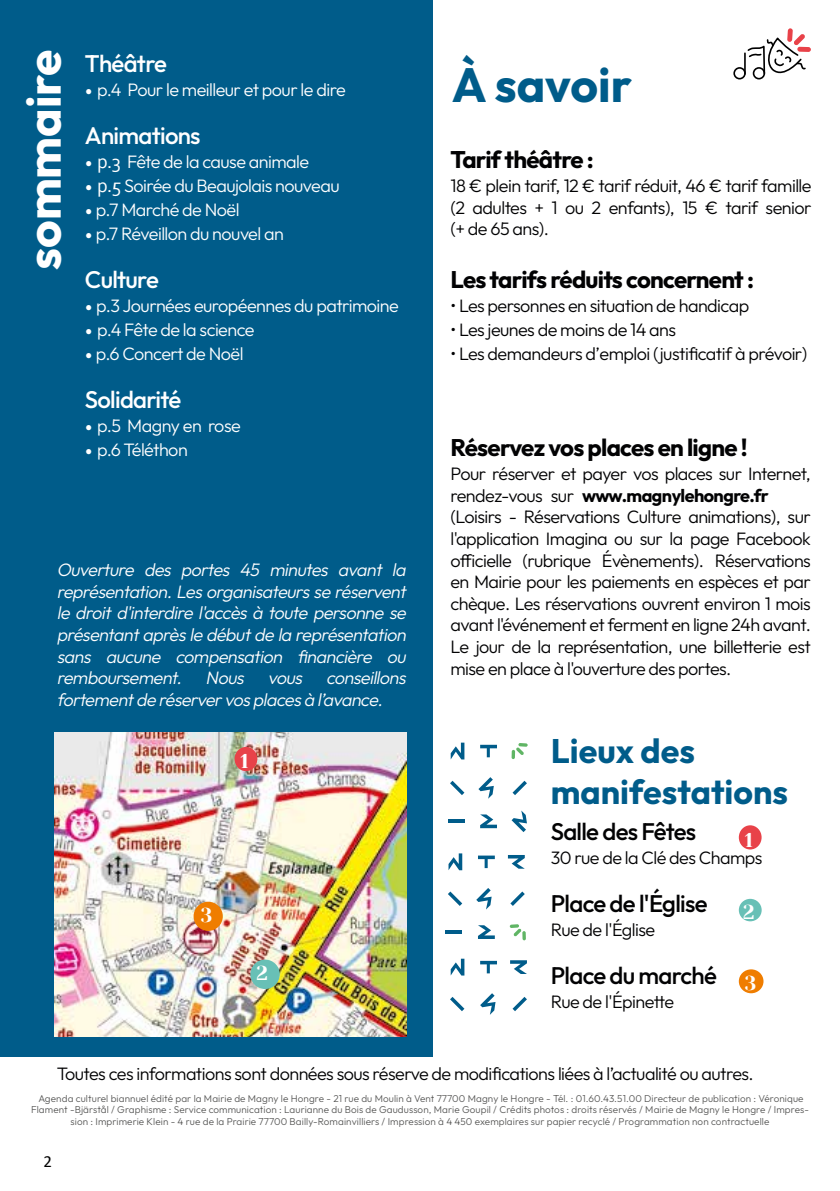
<style>
.page{position:relative;width:840px;height:1191px;background:#fff}
.page>*{position:absolute;margin:0;border:0;box-sizing:border-box;transform-origin:0 0}
.t1{font:700 48px "Outfit";color:#fff}
.t2{font:700 48px "Outfit";color:#005c8a}
.t3{font:700 34px/40.8px "Outfit";color:#005c8a}
.t4{font:700 24px "Outfit";letter-spacing:-.03em;color:#020203}
.t5{font:500 24px "Outfit";letter-spacing:-.03em;color:#020203}
.t6{font:500 24px "Outfit";letter-spacing:-.03em;color:#fff}
.t7{font:20px "Yeseva One";color:#fff}
.t8{font:300 18px/21.6px "Outfit";letter-spacing:-.03em;color:#020203;text-align:justify}
.t9{font:italic 300 18px/21.6px "Outfit";color:#fff;text-align:justify}
.t10{font:300 18px "Outfit";letter-spacing:-.03em;color:#fff}
.t11{font:17px "Calibri";color:#000}
.t12{font:300 9.8px/11.8px "Outfit";letter-spacing:.01em;color:#575756;text-align:center}
.s1{font-family:"Minion Pro";font-weight:400;font-style:italic;font-size:20px}
.s2{font-family:"Corbel";font-weight:400;font-size:20px}
.s3{font-weight:700}
</style>
<div class="page">
<div style="left:0;top:0;width:432px;height:1056px;background:#005c8a"></div>
<img style="left:54px;top:732px;width:352px;height:304px">
<div style="left:193px;top:901px;width:30px;height:30px;background:#ef7d00;border-radius:50%"></div>
<div style="left:738px;top:969px;width:25px;height:24px;background:#ef7d00;border-radius:50%"></div>
<div style="left:250px;top:959px;width:29px;height:30px;background:#68c0b6;border-radius:50%"></div>
<div style="left:738px;top:899px;width:23px;height:22px;background:#68c0b6;border-radius:50%"></div>
<div style="left:738px;top:825px;width:23px;height:24px;background:#e84249;border-radius:50%"></div>
<div style="left:234px;top:747px;width:23px;height:24px;background:#e84249;border-radius:50%"></div>
<hr style="left:743px;top:53px;width:2px;height:21px;background:#000">
<div style="left:733px;top:67px;width:12px;height:12px;border:2px solid #000;border-radius:50%"></div>
<svg style="left:745px;top:28px;width:65px;height:51px"></svg>
<svg style="left:480px;top:993px;width:15px;height:21px"></svg>
<svg style="left:450px;top:997px;width:14px;height:14px"></svg>
<svg style="left:512px;top:997px;width:14px;height:14px"></svg>
<svg style="left:450px;top:958px;width:14px;height:17px"></svg>
<svg style="left:510px;top:960px;width:16px;height:14px"></svg>
<svg style="left:480px;top:961px;width:16px;height:12px"></svg>
<svg style="left:509px;top:924px;width:16px;height:16px"></svg>
<svg style="left:511px;top:743px;width:16px;height:16px"></svg>
<svg style="left:448px;top:891px;width:14px;height:15px"></svg>
<svg style="left:476px;top:888px;width:15px;height:21px"></svg>
<svg style="left:510px;top:891px;width:14px;height:15px"></svg>
<svg style="left:448px;top:853px;width:14px;height:17px"></svg>
<svg style="left:507px;top:855px;width:17px;height:13px"></svg>
<svg style="left:478px;top:855px;width:16px;height:13px"></svg>
<hr style="left:445px;top:930px;width:17px;height:4px;background:#005c8a">
<svg style="left:478px;top:925px;width:16px;height:14px"></svg>
<svg style="left:450px;top:780px;width:14px;height:15px"></svg>
<svg style="left:478px;top:777px;width:15px;height:21px"></svg>
<svg style="left:512px;top:780px;width:14px;height:15px"></svg>
<svg style="left:450px;top:742px;width:14px;height:17px"></svg>
<svg style="left:480px;top:745px;width:16px;height:12px"></svg>
<hr style="left:447px;top:819px;width:17px;height:4px;background:#005c8a">
<svg style="left:511px;top:810px;width:15px;height:22px"></svg>
<svg style="left:480px;top:814px;width:16px;height:14px"></svg>
<h1 class="t1" style="left:17px;top:270px;width:222px;rotate:-90deg">sommaire</h1>
<h3 class="t6" style="left:85px;top:50px;width:83px">Théâtre</h3>
<p class="t10" style="left:85px;top:79px;width:262px"><span class="s1">•</span> p.4 Pour le meilleur et pour le dire</p>
<h3 class="t6" style="left:85px;top:122px;width:117px">Animations</h3>
<p class="t10" style="left:85px;top:151px;width:225px"><span class="s1">•</span> <span class="s2">p.3</span> Fête de la cause animale</p>
<p class="t10" style="left:85px;top:175px;width:256px"><span class="s1">•</span> <span class="s2">p.5</span> Soirée du Beaujolais nouveau</p>
<p class="t10" style="left:85px;top:199px;width:156px"><span class="s1">•</span> p.7 Marché de Noël</p>
<p class="t10" style="left:85px;top:223px;width:200px"><span class="s1">•</span> p.7 Réveillon du nouvel an</p>
<h3 class="t6" style="left:85px;top:266px;width:75px">Culture</h3>
<p class="t10" style="left:85px;top:295px;width:315px"><span class="s1">•</span> p.3 Journées européennes du patrimoine</p>
<p class="t10" style="left:85px;top:319px;width:171px"><span class="s1">•</span> p.4 Fête de la science</p>
<p class="t10" style="left:85px;top:343px;width:160px"><span class="s1">•</span> p.6 Concert de Noël</p>
<h3 class="t6" style="left:85px;top:386px;width:98px">Solidarité</h3>
<p class="t10" style="left:85px;top:415px;width:157px"><span class="s1">•</span> p.5 Magny en rose</p>
<p class="t10" style="left:85px;top:439px;width:104px"><span class="s1">•</span> p.6 Téléthon</p>
<p class="t9" style="left:57px;top:559px;width:354px">Ouverture des portes 45 minutes avant la représentation.Lesorganisateursse réservent le droit d'interdire l'accès à toute personne se présentantaprèsle débutde la représentation sans aucune compensation financière ou remboursement. Nous vous conseillons fortementde réservervosplacesà l’avance.</p>
<p class="t7" style="left:240px;top:749px;width:10px">1</p>
<p class="t7" style="left:201px;top:903px;width:13px">3</p>
<p class="t7" style="left:256px;top:961px;width:13px">2</p>
<h1 class="t2" style="left:451px;top:58px;width:181px">À savoir</h1>
<h3 class="t4" style="left:450px;top:146px;width:145px">Tarif théâtre :</h3>
<p class="t8" style="left:450px;top:175px;width:362px">18 € plein tarif, 12 € tarif réduit, 46 € tarif famille (2 adultes + 1 ou 2 enfants), 15 € tarif senior (+ de 65 ans).</p>
<h3 class="t4" style="left:450px;top:266px;width:305px">Les tarifs réduits concernent :</h3>
<p class="t8" style="left:450px;top:295px;width:300px">• Les personnes en situation de handicap</p>
<p class="t8" style="left:450px;top:319px;width:227px">• Les jeunes de moins de 14 ans</p>
<p class="t8" style="left:450px;top:343px;width:358px">• Les demandeurs d’emploi (justificatif à prévoir)</p>
<h3 class="t4" style="left:450px;top:434px;width:298px">Réservez vos places en ligne !</h3>
<p class="t8" style="left:450px;top:463px;width:362px;text-align:left">Pour réserver et payer vos places sur Internet, rendez-vous sur <span class="s3">www.magnylehongre.fr </span>(Loisirs - Réservations Culture animations), sur l'application Imagina ou sur la page Facebook officielle (rubrique Évènements). Réservations en Mairie pour les paiements en espèces et par chèque. Les réservations ouvrent environ 1 mois avant l'événement et ferment en ligne 24h avant.<br>Le jour de la représentation, une billetterie est mise en place à l'ouverture des portes.</p>
<h2 class="t3" style="left:550px;top:730px;width:239px">Lieux des manifestations</h2>
<h3 class="t5" style="left:550px;top:818px;width:147px">Salle des Fêtes</h3>
<p class="t8" style="left:550px;top:847px;width:213px">30 rue de la Clé des Champs</p>
<h3 class="t5" style="left:550px;top:890px;width:158px">Place de l'Église</h3>
<p class="t8" style="left:550px;top:919px;width:106px">Rue de l'Église</p>
<h3 class="t5" style="left:550px;top:962px;width:167px">Place du marché</h3>
<p class="t8" style="left:550px;top:991px;width:125px">Rue de l'Épinette</p>
<p class="t7" style="left:744px;top:827px;width:10px">1</p>
<p class="t7" style="left:742px;top:900px;width:13px">2</p>
<p class="t7" style="left:744px;top:971px;width:13px">3</p>
<p class="t8" style="left:57px;top:1063px;width:698px">Toutes ces informations sont données sous réserve de modifications liées à l’actualité ou autres.</p>
<p class="t12" style="left:31px;top:1092px;width:779px">Agenda culturel biannuel édité par la Mairie de Magny le Hongre - 21 rue du Moulin à Vent 77700 Magny le Hongre - Tél. : 01.60.43.51.00 Directeur de publication : Véronique<br>Flament -Bjärstål / Graphisme : Service communication : Laurianne du Bois de Gaudusson, Marie Goupil / Crédits photos : droits réservés / Mairie de Magny le Hongre / Impres&shy;sion : Imprimerie Klein - 4 rue de la Prairie 77700 Bailly-Romainvilliers / Impression à 4 450 exemplaires sur papier recyclé / Programmation non contractuelle</p>
<p class="t11" style="left:44px;top:1149px;width:10px">2</p>
</div>
